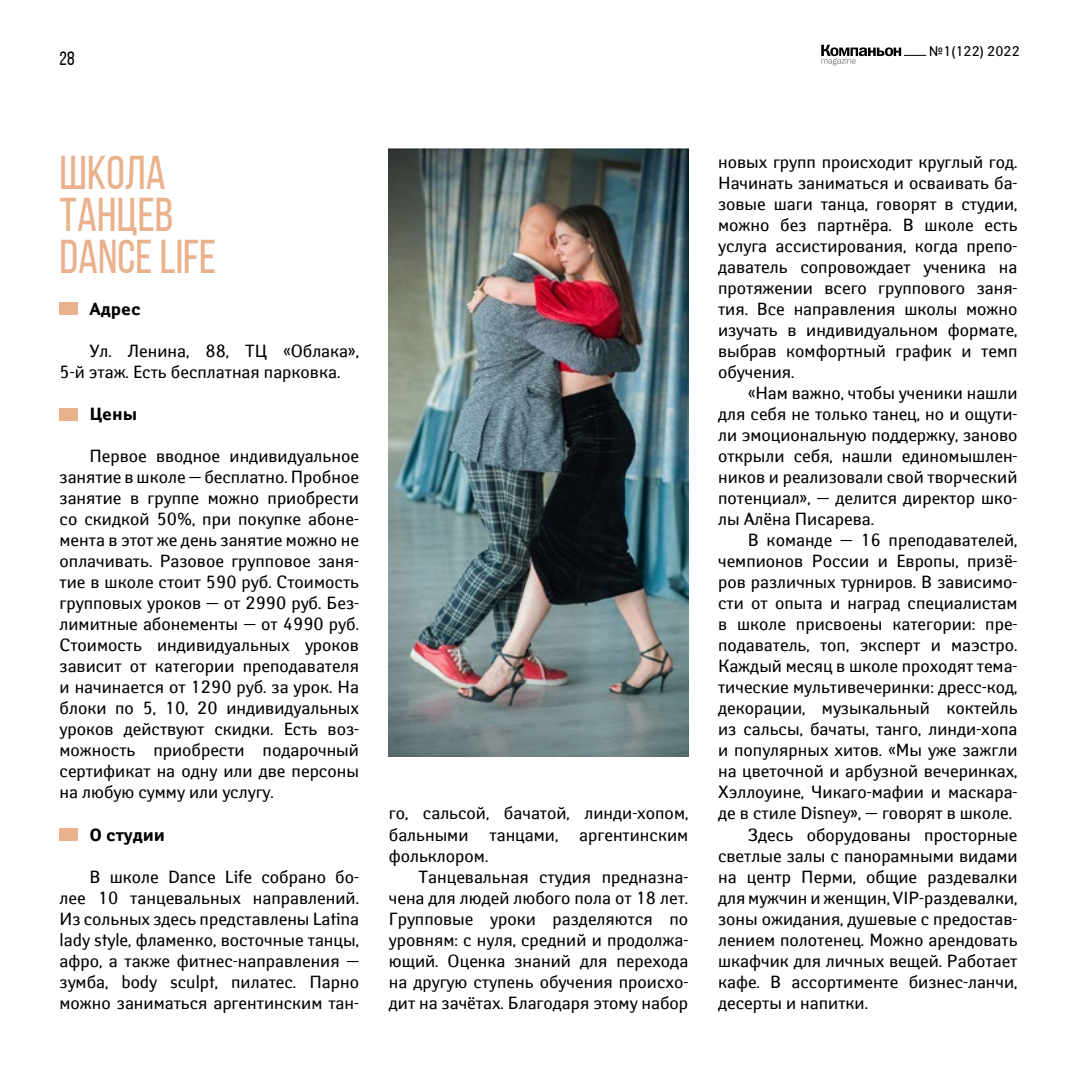
<style>
.page{position:relative;width:1092px;height:1092px;background:#fff}
.page>*{position:absolute;margin:0;border:0;box-sizing:border-box;transform-origin:0 0}
.t1{font:47.25px/42px "Bebas Neue";color:#e9b18c}
.t2{font:19.25px "Bebas Neue";color:#000}
.t3{font:17.5px/21px "Yanus C";color:#000;text-align:justify}
.t4{font:700 17.5px "Yanus C";color:#000}
.t5{font:14px "Yanus";color:#000}
</style>
<div class="page">
<svg style="left:821px;top:45px;width:105px;height:20px"></svg>
<div style="left:60px;top:303px;width:18px;height:12px;background:#e9b18c"></div>
<div style="left:60px;top:408px;width:18px;height:12px;background:#e9b18c"></div>
<div style="left:60px;top:828px;width:18px;height:12px;background:#e9b18c"></div>
<img style="left:389px;top:149px;width:299px;height:607px">
<p class="t2" style="left:60px;top:48px;width:16px">28</p>
<p class="t5" style="left:928px;top:42px;width:93px">№1(122) 2022</p>
<h1 class="t1" style="left:60px;top:151px;width:158px">ШКОЛА<br>ТАНЦЕВ<br>DANCE LIFE</h1>
<p class="t4" style="left:89px;top:299px;width:53px">Адрес</p>
<p class="t3" style="left:60px;top:340px;width:301px;text-indent:30px">Ул. Ленина, 88, ТЦ «Облака»,<br>5-й этаж. Есть бесплатная парковка.</p>
<p class="t4" style="left:89px;top:404px;width:49px">Цены</p>
<p class="t3" style="left:60px;top:445px;width:301px;text-indent:30px">Первое вводное индивидуальное занятие в школе — бесплатно. Пробное занятие в группе можно приобрести со скидкой 50%, при покупке абоне&shy;мента в этот же день занятие можно не оплачивать. Разовое групповое заня&shy;тие в школе стоит 590 руб. Стоимость групповых уроков — от 2990 руб. Без&shy;лимитные абонементы — от 4990 руб.<br>Стоимость индивидуальных уроков зависит от категории преподавателя и начинается от 1290 руб. за урок. На блоки по 5, 10, 20 индивидуальных уроков действуют скидки. Есть воз&shy;можность приобрести подарочный сертификат на одну или две персоны на любую сумму или услугу.</p>
<p class="t4" style="left:89px;top:824px;width:77px">О студии</p>
<p class="t3" style="left:60px;top:865px;width:301px;text-indent:30px">В школе Dance Life собрано бо&shy;лее 10 танцевальных направлений.<br>Из сольных здесь представлены Latina lady style, фламенко, восточные танцы, афро, а также фитнес-направления — зумба, body sculpt, пилатес. Парно можно заниматься аргентинским тан-</p>
<p class="t3" style="left:389px;top:802px;width:301px">го, сальсой, бачатой, линди-хопом, бальными танцами, аргентинским фольклором.</p>
<p class="t3" style="left:389px;top:865px;width:301px;text-indent:30px">Танцевальная студия предназна&shy;чена для людей любого пола от 18 лет.<br>Групповые уроки разделяются по уровням: с нуля, средний и продолжа&shy;ющий. Оценка знаний для перехода на другую ступень обучения происхо&shy;дит на зачётах. Благодаря этому набор</p>
<p class="t3" style="left:718px;top:151px;width:301px">новых групп происходит круглый год.<br>Начинать заниматься и осваивать ба&shy;зовые шаги танца, говорят в студии, можно без партнёра. В школе есть услуга ассистирования, когда препо&shy;даватель сопровождает ученика на протяжении всего группового заня&shy;тия. Все направления школы можно изучать в индивидуальном формате, выбрав комфортный график и темп обучения.</p>
<p class="t3" style="left:718px;top:382px;width:301px;text-indent:30px">«Нам важно, чтобы ученики нашли для себя не только танец, но и ощути&shy;ли эмоциональную поддержку, заново открыли себя, нашли единомышлен&shy;ников и реализовали свой творческий потенциал», — делится директор шко&shy;лы Алёна Писарева.</p>
<p class="t3" style="left:747px;top:529px;width:271px">В команде — 16 преподавателей,</p>
<p class="t3" style="left:718px;top:550px;width:301px">чемпионов России и Европы, призё-</p>
<p class="t3" style="left:718px;top:571px;width:301px">ров различных турниров. В зависимо-</p>
<p class="t3" style="left:718px;top:592px;width:301px">сти от опыта и наград специалистам</p>
<p class="t3" style="left:718px;top:613px;width:301px">в школе присвоены категории: пре-</p>
<p class="t3" style="left:718px;top:634px;width:301px">подаватель, топ, эксперт и маэстро.</p>
<p class="t3" style="left:718px;top:655px;width:301px">Каждый месяц в школе проходят тема-</p>
<p class="t3" style="left:718px;top:676px;width:301px">тические мультивечеринки: дресс-код,</p>
<p class="t3" style="left:718px;top:697px;width:301px">декорации, музыкальный коктейль</p>
<p class="t3" style="left:718px;top:718px;width:301px">из сальсы, бачаты, танго, линди-хопа</p>
<p class="t3" style="left:718px;top:739px;width:301px">и популярных хитов. «Мы уже зажгли</p>
<p class="t3" style="left:718px;top:760px;width:301px">на цветочной и арбузной вечеринках,</p>
<p class="t3" style="left:718px;top:781px;width:301px">Хэллоуине, Чикаго-мафии и маскара-</p>
<p class="t3" style="left:718px;top:802px;width:295px">де в стиле Disney», — говорят в школе.</p>
<p class="t3" style="left:747px;top:823px;width:271px">Здесь оборудованы просторные</p>
<p class="t3" style="left:718px;top:844px;width:301px">светлые залы с панорамными видами</p>
<p class="t3" style="left:718px;top:865px;width:301px">на центр Перми, общие раздевалки</p>
<p class="t3" style="left:718px;top:886px;width:301px">для мужчин и женщин, VIP-раздевалки,</p>
<p class="t3" style="left:718px;top:907px;width:301px">зоны ожидания, душевые с предостав-</p>
<p class="t3" style="left:718px;top:928px;width:301px">лением полотенец. Можно арендовать</p>
<p class="t3" style="left:718px;top:949px;width:301px">шкафчик для личных вещей. Работает</p>
<p class="t3" style="left:718px;top:970px;width:301px">кафе. В ассортименте бизнес-ланчи,</p>
<p class="t3" style="left:718px;top:991px;width:151px">десерты и напитки.</p>
</div>
